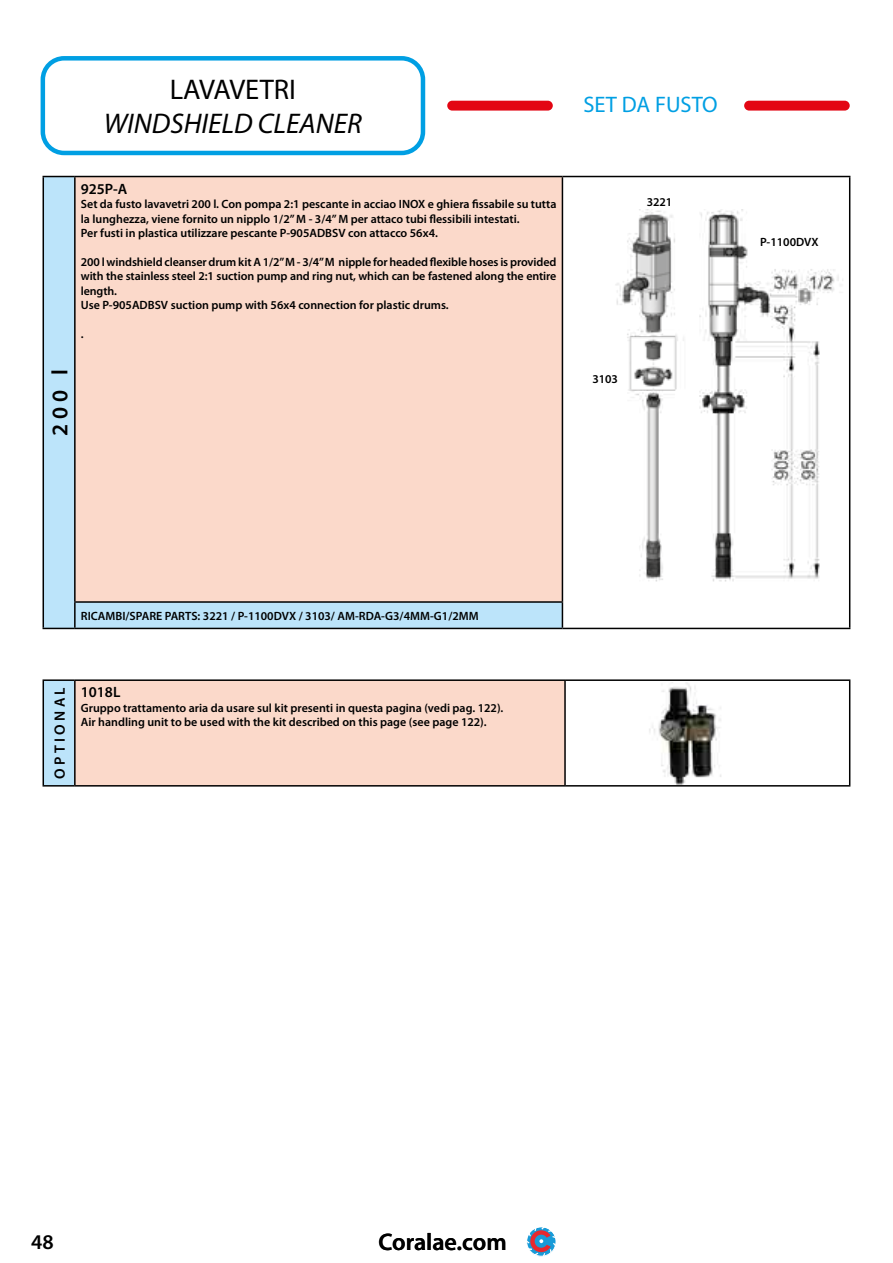
<style>
.page{position:relative;width:893px;height:1263px;background:#fff}
.page>*{position:absolute;margin:0;border:0;box-sizing:border-box;transform-origin:0 0}
.t1{font:italic 28.5px "Myriad Pro";color:#000}
.t2{font:28.5px "Myriad Pro";color:#000}
.t3{font:600 24px "Myriad Pro";color:#000}
.t4{font:22.5px "Myriad Pro";color:#009fe3}
.t5{font:600 22.5px "Myriad Pro";color:#000}
.t6{font:600 21px "Myriad Pro";color:#000}
.t7{font:600 15px "Myriad Pro";letter-spacing:.22em;color:#000}
.t8{font:600 12px/14.4px "Myriad Pro";color:#000}
</style>
<div class="page">
<div style="left:447px;top:101px;width:106px;height:10px;background:#e30613;border-radius:5px"></div>
<div style="left:744px;top:101px;width:106px;height:10px;background:#e30613;border-radius:5px"></div>
<div style="left:41px;top:56px;width:384px;height:99px;border:4px solid #009fe3;border-radius:21px"></div>
<svg style="left:527px;top:1227px;width:29px;height:30px"></svg>
<img style="left:615px;top:209px;width:228px;height:373px">
<div style="left:44px;top:177px;width:518px;height:451px;background:#bce4fa"></div>
<div style="left:75px;top:176px;width:487px;height:426px;background:#fbd9ca"></div>
<hr style="left:562px;top:176px;width:288px;height:1px;background:#000">
<hr style="left:849px;top:177px;width:1px;height:425px;background:#000">
<svg style="left:849px;top:602px;width:1px;height:26px"></svg>
<hr style="left:562px;top:628px;width:288px;height:1px;background:#000">
<hr style="left:43px;top:176px;width:32px;height:1px;background:#000">
<hr style="left:43px;top:177px;width:1px;height:425px;background:#000">
<svg style="left:43px;top:602px;width:1px;height:26px"></svg>
<hr style="left:43px;top:628px;width:32px;height:1px;background:#000">
<hr style="left:74px;top:603px;width:2px;height:25px;background:#000">
<svg style="left:562px;top:603px;width:1px;height:25px"></svg>
<hr style="left:75px;top:628px;width:487px;height:1px;background:#000">
<hr style="left:75px;top:176px;width:487px;height:1px;background:#000">
<hr style="left:74px;top:177px;width:2px;height:424px;background:#000">
<hr style="left:562px;top:177px;width:1px;height:424px;background:#000">
<hr style="left:74px;top:601px;width:489px;height:2px;background:#000">
<div style="left:43px;top:680px;width:32px;height:106px;background:#bce4fa"></div>
<div style="left:75px;top:680px;width:490px;height:106px;background:#fbd9ca"></div>
<hr style="left:565px;top:679px;width:285px;height:2px;background:#000">
<hr style="left:849px;top:681px;width:1px;height:104px;background:#000">
<hr style="left:565px;top:785px;width:285px;height:1px;background:#000">
<hr style="left:43px;top:679px;width:32px;height:2px;background:#000">
<hr style="left:43px;top:681px;width:1px;height:104px;background:#000">
<hr style="left:43px;top:785px;width:32px;height:1px;background:#000">
<hr style="left:75px;top:679px;width:490px;height:2px;background:#000">
<hr style="left:74px;top:681px;width:2px;height:104px;background:#000">
<hr style="left:564px;top:681px;width:2px;height:104px;background:#000">
<hr style="left:75px;top:785px;width:490px;height:1px;background:#000">
<img style="left:649px;top:682px;width:72px;height:102px">
<h1 class="t2" style="left:170px;top:72px;width:128px">LAVAVETRI</h1>
<h1 class="t1" style="left:104px;top:106px;width:260px">WINDSHIELD CLEANER</h1>
<h3 class="t5" style="left:46px;top:436px;width:68px;rotate:-90deg">200 l</h3>
<p class="t7" style="left:81px;top:179px;width:48px">925P-A</p>
<p class="t8" style="left:81px;top:197px;width:477px">Set da fusto lavavetri 200 l. Con pompa 2:1 pescante in acciao INOX e ghiera fissabile su tutta la lunghezza, viene fornito un nipplo 1/2” M - 3/4” M per attaco tubi flessibili intestati.<br>Per fusti in plastica utilizzare pescante P-905ADBSV con attacco 56x4.</p>
<p class="t8" style="left:81px;top:254px;width:477px">200 l windshield cleanser drum kit A 1/2” M - 3/4” M nipple for headed flexible hoses is provided with the stainless steel 2:1 suction pump and ring nut, which can be fastened along the entire length.<br>Use P-905ADBSV suction pump with 56x4 connection for plastic drums.</p>
<p class="t8" style="left:81px;top:326px;width:4px">.</p>
<h3 class="t4" style="left:583px;top:91px;width:136px">SET DA FUSTO</h3>
<p class="t8" style="left:647px;top:195px;width:27px">3221</p>
<p class="t8" style="left:592px;top:372px;width:27px">3103</p>
<p class="t8" style="left:760px;top:235px;width:60px">P-1100DVX</p>
<p class="t8" style="left:81px;top:608px;width:399px">RICAMBI/SPARE PARTS: 3221 / P-1100DVX / 3103/ AM-RDA-G3/4MM-G1/2MM</p>
<p class="t7" style="left:50px;top:779px;width:93px;rotate:-90deg">OPTIONAL</p>
<p class="t7" style="left:81px;top:683px;width:41px">1018L</p>
<p class="t8" style="left:81px;top:700px;width:424px">Gruppo trattamento aria da usare sul kit presenti in questa pagina (vedi pag. 122).<br>Air handling unit to be used with the kit described on this page (see page 122).</p>
<h3 class="t6" style="left:31px;top:1229px;width:24px">48</h3>
<h2 class="t3" style="left:378px;top:1227px;width:130px">Coralae.com</h2>
</div>
